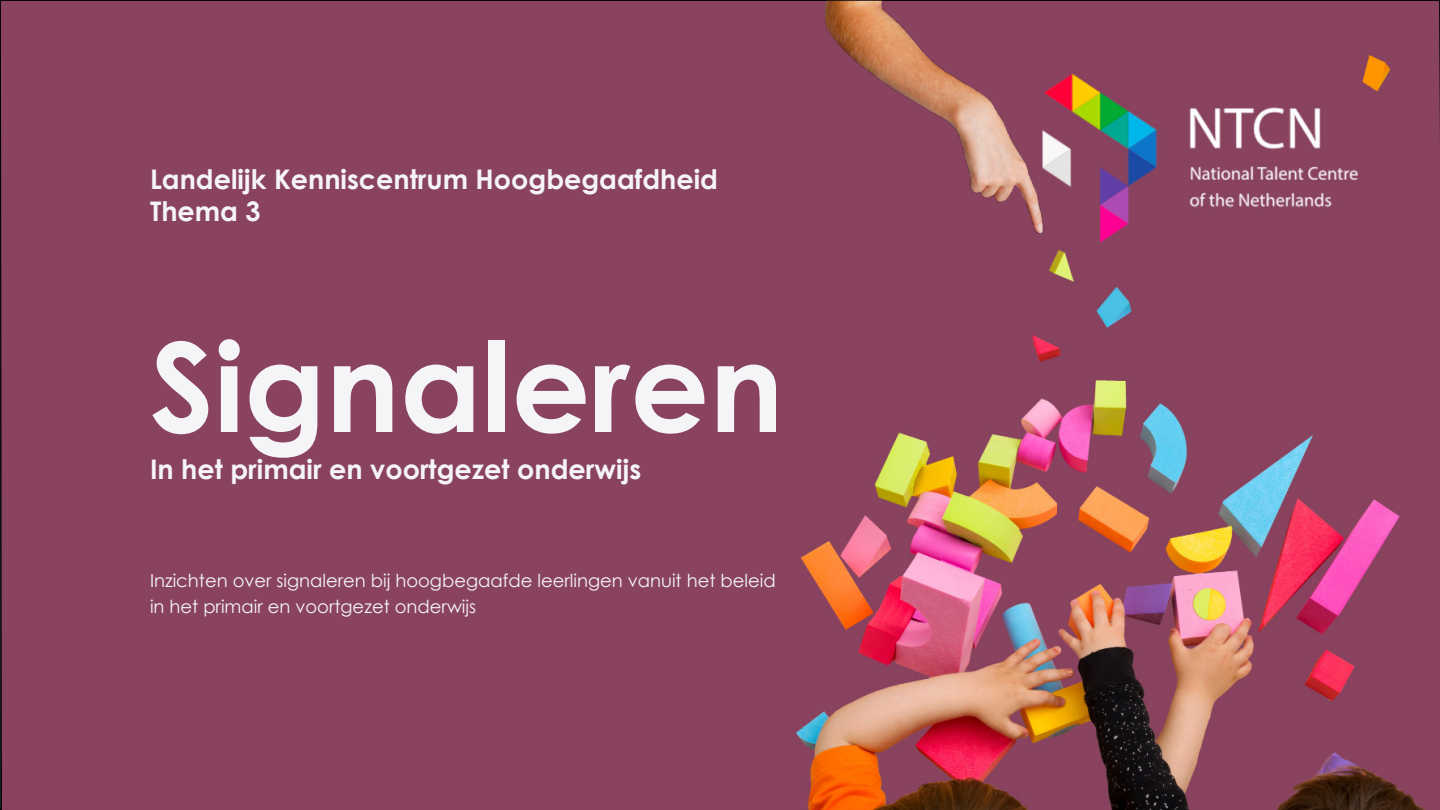
<style>
.page{position:relative;width:1440px;height:810px;background:#89435f}
.page>*{position:absolute;margin:0;border:0;box-sizing:border-box;transform-origin:0 0}
.t1{font:700 123.75px "Century Gothic";color:#f5f4f6}
.t2{font:700 27px/32.4px "Century Gothic";color:#f5f4f6}
.t3{font:18px/25.5px "Century Gothic";color:#f5f4f6}
</style>
<div class="page">
<img style="left:314px;top:2px;width:1112px;height:808px">
<img style="left:796px;top:1px;width:484px;height:440px">
<h2 class="t2" style="left:150px;top:165px;width:570px">Landelijk Kenniscentrum Hoogbegaafdheid<br>Thema 3</h2>
<h1 class="t1" style="left:150px;top:331px;width:635px">Signaleren</h1>
<h2 class="t2" style="left:150px;top:455px;width:493px">In het primair en voortgezet onderwijs</h2>
<p class="t3" style="left:150px;top:569px;width:627px">Inzichten over signaleren bij hoogbegaafde leerlingen vanuit het beleid in het primair en voortgezet onderwijs</p>
</div>
